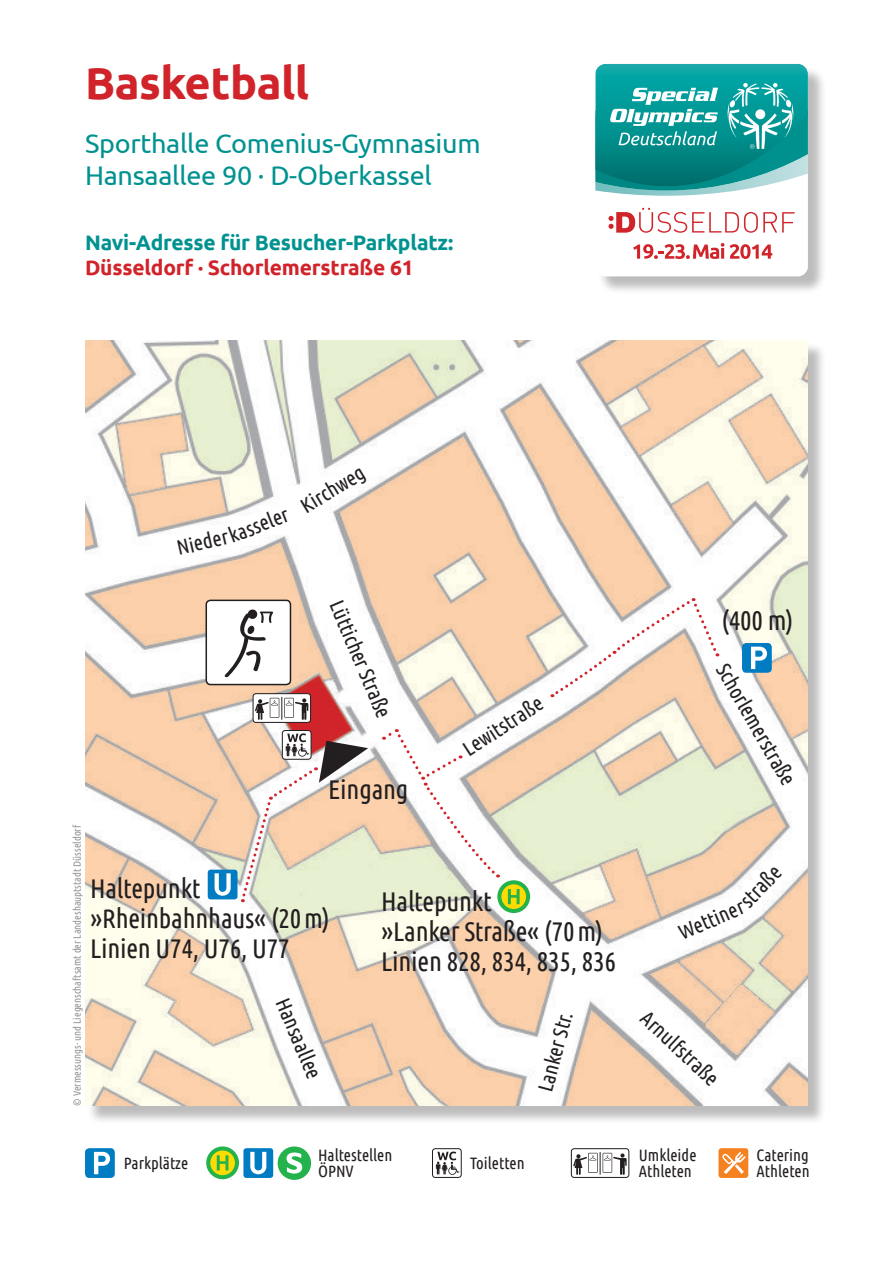
<style>
.page{position:relative;width:893px;height:1263px;background:#fff}
.page>*{position:absolute;margin:0;border:0;box-sizing:border-box;transform-origin:0 0}
.t1{font:700 45px "Ubuntu";letter-spacing:-.01em;color:#d1232a}
.t2{font:27px/30px "Ubuntu Condensed";letter-spacing:-.01em;color:#231f20}
.t3{font:27px/32.4px "Ubuntu";letter-spacing:-.01em;color:#009290}
.t4{font:21px "Ubuntu Condensed";color:#231f20}
.t5{font:700 21px "Ubuntu";letter-spacing:-.01em;color:#009290}
.t6{font:700 21px "Ubuntu";letter-spacing:-.01em;color:#d1232a}
.t7{font:16.5px/16.5px "Ubuntu Condensed";color:#231f20}
.t8{font:10.5px "Ubuntu Condensed";color:#939598}
</style>
<div class="page">
<div style="left:87px;top:342px;width:740px;height:782px;background:#231f20;opacity:.3"></div>
<img style="left:85px;top:340px;width:723px;height:766px">
<div style="left:598px;top:66px;width:228px;height:229px;background:#231f20;opacity:.3"></div>
<div style="left:595px;top:64px;width:213px;height:212px;background:#fff;border-radius:10px"></div>
<img style="left:599px;top:191px;width:134px;height:5px">
<svg style="left:595px;top:64px;width:213px;height:127px;background:#2da4a3"></svg>
<svg style="left:608px;top:208px;width:186px;height:25px"></svg>
<svg style="left:633px;top:243px;width:91px;height:16px"></svg>
<svg style="left:730px;top:244px;width:42px;height:15px"></svg>
<div style="left:85px;top:1148px;width:30px;height:30px;background:#007cc2;border-radius:4px"></div>
<svg style="left:94px;top:1152px;width:16px;height:22px"></svg>
<div style="left:742px;top:643px;width:30px;height:30px;background:#007cc2;border-radius:4px"></div>
<svg style="left:751px;top:647px;width:16px;height:22px"></svg>
<svg style="left:208px;top:1148px;width:29px;height:29px"></svg>
<div style="left:206px;top:1146px;width:33px;height:33px;border:4px solid #23b24b;border-radius:50%"></div>
<svg style="left:217px;top:1155px;width:11px;height:15px"></svg>
<svg style="left:499px;top:882px;width:29px;height:29px"></svg>
<div style="left:497px;top:880px;width:33px;height:33px;border:4px solid #23b24b;border-radius:50%"></div>
<svg style="left:508px;top:889px;width:12px;height:15px"></svg>
<div style="left:243px;top:1148px;width:30px;height:30px;background:#007cc2;border-radius:3px"></div>
<svg style="left:250px;top:1152px;width:16px;height:22px"></svg>
<div style="left:280px;top:1148px;width:29px;height:30px;background:#23b24b;border-radius:50%"></div>
<div style="left:278px;top:1146px;width:33px;height:34px;border:4px solid #23b24b;border-radius:50%"></div>
<svg style="left:286px;top:1152px;width:16px;height:21px"></svg>
<div style="left:571px;top:1148px;width:58px;height:30px;border:1px solid #231f20;border-radius:3px"></div>
<svg style="left:573px;top:1152px;width:54px;height:23px"></svg>
<div style="left:253px;top:694px;width:58px;height:28px;background:#fff;border-radius:3px"></div>
<div style="left:253px;top:693px;width:58px;height:30px;border:1px solid #231f20;border-radius:3px"></div>
<svg style="left:255px;top:697px;width:53px;height:23px"></svg>
<div style="left:718px;top:1148px;width:30px;height:30px;background:#f58220;border-radius:3px"></div>
<svg style="left:722px;top:1152px;width:23px;height:22px"></svg>
<div style="left:432px;top:1148px;width:30px;height:30px;border:1px solid #231f20;border-radius:3px"></div>
<svg style="left:436px;top:1151px;width:23px;height:24px"></svg>
<div style="left:282px;top:730px;width:29px;height:29px;background:#fff;border-radius:3px"></div>
<div style="left:282px;top:730px;width:30px;height:30px;border:1px solid #231f20;border-radius:3px"></div>
<div style="left:206px;top:600px;width:84px;height:84px;background:#fff;border-radius:4px"></div>
<svg style="left:224px;top:609px;width:50px;height:68px"></svg>
<div style="left:206px;top:600px;width:85px;height:85px;border:2px solid #231f20;border-radius:4px"></div>
<div style="left:208px;top:870px;width:29px;height:29px;background:#007cc2;border-radius:3px"></div>
<svg style="left:215px;top:873px;width:16px;height:23px"></svg>
<svg style="left:552px;top:597px;width:168px;height:100px"></svg>
<svg style="left:240px;top:733px;width:128px;height:169px"></svg>
<svg style="left:384px;top:728px;width:114px;height:149px"></svg>
<h1 class="t1" style="left:85px;top:64px;width:226px">Basketball</h1>
<p class="t3" style="left:85px;top:129px;width:397px">Sporthalle Comenius-Gymnasium<br>Hansaallee 90 · D-Oberkassel</p>
<p class="t5" style="left:85px;top:234px;width:370px">Navi-Adresse für Besucher-Parkplatz:</p>
<p class="t6" style="left:85px;top:259px;width:330px">Düsseldorf · Schorlemerstraße 61</p>
<p class="t4" style="left:226px;top:528px;width:64px;rotate:-21deg">kasseler</p>
<p class="t4" style="left:175px;top:539px;width:54px;rotate:-13deg">Nieder</p>
<p class="t4" style="left:298px;top:500px;width:73px;rotate:-31deg">Kirchweg</p>
<p class="t4" style="left:344px;top:598px;width:127px;rotate:67deg">Lütticher Straße</p>
<p class="t4" style="left:460px;top:743px;width:92px;rotate:-33deg">Lewitstraße</p>
<p class="t8" style="left:73px;top:1106px;width:282px;rotate:-90deg">© Vermessungs- und Liegenschaftsamt der Landeshauptstadt Düsseldorf</p>
<p class="t2" style="left:328px;top:776px;width:82px">Eingang</p>
<p class="t2" style="left:90px;top:875px;width:241px">Haltepunkt »Rheinbahnhaus« (20 m)<br>Linien U74, U76, U77</p>
<p class="t4" style="left:290px;top:995px;width:87px;rotate:67deg">Hansaallee</p>
<p class="t2" style="left:381px;top:888px;width:236px">Haltepunkt<br>»Lanker Straße« (70 m)<br>Linien 828, 834, 835, 836</p>
<p class="t4" style="left:536px;top:1089px;width:84px;rotate:-75deg">Lanker Str.</p>
<p class="t2" style="left:721px;top:607px;width:74px">(400 m)</p>
<p class="t4" style="left:730px;top:660px;width:138px;rotate:60deg">Schorlemerstraße</p>
<p class="t4" style="left:737px;top:897px;width:50px;rotate:-46deg">straße</p>
<p class="t4" style="left:676px;top:925px;width:71px;rotate:-24deg">Wettiner</p>
<p class="t4" style="left:650px;top:1008px;width:100px;rotate:43deg">Arnulfstraße</p>
<p class="t7" style="left:124px;top:1156px;width:66px">Parkplätze</p>
<p class="t7" style="left:318px;top:1148px;width:76px">Haltestellen<br>ÖPNV</p>
<p class="t7" style="left:639px;top:1148px;width:59px">Umkleide<br>Athleten</p>
<p class="t7" style="left:757px;top:1148px;width:55px">Catering<br>Athleten</p>
<p class="t7" style="left:470px;top:1156px;width:56px">Toiletten</p>
</div>
